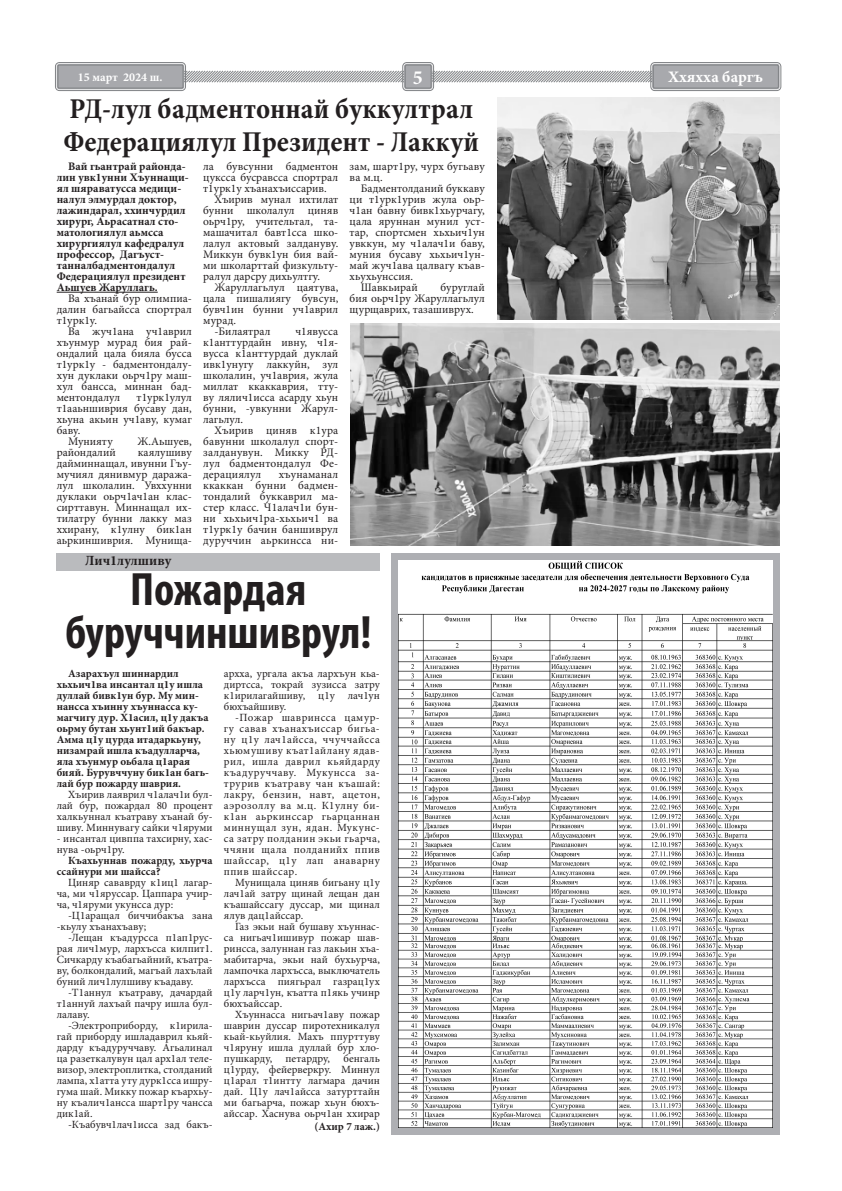
<style>
.page{position:relative;width:842px;height:1191px;background:#fff}
.page>*{position:absolute;margin:0;border:0;box-sizing:border-box;transform-origin:0 0}
.Загол_2{font:700 condensed 47px "Myriad Pro";color:#231f20}
.Загол_1{font:700 condensed 29px/33px "Minion Pro";color:#231f20}
.t1{font:700 20px "Minion Pro";color:#fff}
.t2{font:700 16px "Minion Pro";color:#fff}
.Рубрика_1{font:700 14px "Minion Pro";color:#231f20}
.t3{font:700 12px "Minion Pro";color:#fff}
.Основной_текст{font:11.5px/11px "Minion Pro";letter-spacing:.005em;color:#231f20;text-align:justify}
.Основной_текст-2{font:700 11.5px/11px "Minion Pro";color:#231f20}
.Основной_текст-3{font:11px/11px "Minion Pro";color:#231f20;text-align:justify}
.Основной_текст-4{font:700 11px/11px "Minion Pro";color:#231f20}
</style>
<div class="page">
<svg style="left:186px;top:70px;width:464px;height:13px;background:#c1c2c4"></svg>
<div style="left:652px;top:64px;width:128px;height:25px;background:#a8a9ad;border-radius:3px"></div>
<div style="left:650px;top:62px;width:131px;height:29px;border:1px solid #808285;border-radius:4px"></div>
<div style="left:653px;top:65px;width:126px;height:23px;border:1px solid #808285;border-radius:2px"></div>
<div style="left:404px;top:64px;width:28px;height:25px;background:#a8a9ad;border-radius:3px"></div>
<div style="left:402px;top:62px;width:32px;height:29px;border:1px solid #808285;border-radius:4px"></div>
<div style="left:405px;top:65px;width:26px;height:23px;border:1px solid #808285;border-radius:2px"></div>
<div style="left:57px;top:64px;width:127px;height:25px;background:#a8a9ad;border-radius:3px"></div>
<div style="left:55px;top:62px;width:131px;height:29px;border:1px solid #808285;border-radius:4px"></div>
<div style="left:58px;top:65px;width:125px;height:23px;border:1px solid #808285;border-radius:2px"></div>
<div style="left:391px;top:553px;width:389px;height:581px;background:#aeafb3"></div>
<div style="left:57px;top:553px;width:323px;height:17px;background:#babbbe"></div>
<hr style="left:57px;top:292px;width:101px;height:1px;background:#231f20">
<img style="left:398px;top:560px;width:374px;height:567px">
<img style="left:497px;top:97px;width:283px;height:222px">
<img style="left:350px;top:323px;width:430px;height:222px">
<p class="t3" style="left:78px;top:69px;width:86px">15 март 2024 ш.</p>
<h3 class="t1" style="left:413px;top:63px;width:11px">5</h3>
<h3 class="t2" style="left:668px;top:66px;width:96px">Ххяхха баргъ</h3>
<p class="Загол_1" style="left:64px;top:92px;width:417px">РД-лул бадментоннай буккултрал<br>Федерациялул Президент - Лаккуй</p>
<p class="Основной_текст-2" style="left:57px;top:161px;width:133px;text-indent:11px">Вай гьантрай районда&shy;лин увк1унни Хъуннащи&shy;ял шяраватусса медици&shy;налул элмурдал доктор, лажиндарал, ххинчурдил хирург, Аьрасатнал сто&shy;матологиялул аьмсса хирургиялул кафедралул профессор, Дагъуст&shy;танналбадментондалул<br>Федерациялул президент<br>Аьшуев Жаруллагь.</p>
<p class="Основной_текст" style="left:57px;top:293px;width:137px;text-indent:11px">Ва хъанай бур олимпиа&shy;далин багьайсса спортрал т1урк1у.</p>
<p class="Основной_текст" style="left:57px;top:326px;width:137px;text-indent:11px">Ва жуч1ана уч1аврил хъунмур мурад бия рай&shy;ондалий цала бияла бусса т1урк1у - бадментондалу&shy;хун дуклаки оьрч1ру маш&shy;хул бансса, миннан бад&shy;ментондалул</p>
<p class="Основной_текст" style="left:57px;top:392px;width:137px;text-indent:80px">т1урк1улул т1ааьншиврия бусаву дан, хьуна акьин уч1аву, кумаг баву.</p>
<p class="Основной_текст" style="left:68px;top:436px;width:46px">Мунияту</p>
<p class="Основной_текст" style="left:138px;top:436px;width:56px">Ж.Аьшуев,</p>
<p class="Основной_текст" style="left:57px;top:447px;width:61px">райондалий</p>
<p class="Основной_текст" style="left:57px;top:447px;width:137px;text-indent:81px">каялушиву дайминнащал, ивунни Гъу&shy;мучиял дянивмур даража&shy;лул школалин. Увххунни дуклаки оьрч1ач1ан клас&shy;сирттавун. Миннащал их&shy;тилатру бунни лакку маз ххирану, к1улну бик1ан аьркиншиврия. Мунища-</p>
<p class="Основной_текст" style="left:203px;top:161px;width:137px">ла бувсунни бадментон цуксса бусравсса спортрал т1урк1у хъанахъиссарив.</p>
<p class="Основной_текст" style="left:203px;top:194px;width:137px;text-indent:11px">Хъирив мунал ихтилат бунни школалул циняв оьрч1ру, учительтал, та&shy;машачитал бавт1сса шко&shy;лалул актовый залдануву.<br>Миккун бувк1ун бия вай&shy;ми школарттай физкульту&shy;ралул дарсру дихьултгу.</p>
<p class="Основной_текст" style="left:203px;top:282px;width:137px;text-indent:11px">Жаруллагьлул цаятува, цала пишалиягу бувсун, бувч1ин бунни уч1аврил мурад.</p>
<p class="Основной_текст" style="left:214px;top:326px;width:58px">-Билаятрал</p>
<p class="Основной_текст" style="left:203px;top:326px;width:137px;text-indent:92px">ч1явусса к1анттурдайн ивну, ч1я&shy;вусса к1анттурдай дуклай ивк1унугу лаккуйн, зул школалин, уч1аврия, жула миллат ккаккаврия, тту&shy;ву лялич1исса асарду хьун бунни, -увкунни Жарул&shy;лагьлул.</p>
<p class="Основной_текст" style="left:203px;top:425px;width:137px;text-indent:11px">Хъирив циняв к1ура бавунни школалул спорт&shy;залданувун. Микку РД&shy;лул бадментондалул Фе&shy;дерациялул</p>
<p class="Основной_текст" style="left:203px;top:469px;width:137px;text-indent:75px">хъунаманал ккаккан бунни бадмен&shy;тондалий буккаврил ма&shy;стер класс. Ч1алач1и бун&shy;ни хьхьич1ра-хьхьич1 ва т1урк1у бачин баншиврул дуруччин аьркинсса ни-</p>
<p class="Основной_текст" style="left:350px;top:161px;width:137px">зам, шарт1ру, чурх бугьаву ва м.ц.</p>
<p class="Основной_текст" style="left:350px;top:183px;width:137px;text-indent:11px">Бадментолданий буккаву ци т1урк1урив жула оьр&shy;ч1ан бавну бивк1хьурчагу, цала яруннан мунил уст&shy;тар, спортсмен хьхьич1ун увккун, му ч1алач1и баву, муния бусаву хьхьич1ун&shy;май жуч1ава цалвагу къав&shy;хьухьунссия.</p>
<p class="Основной_текст" style="left:361px;top:282px;width:58px">Шавкьирай</p>
<p class="Основной_текст" style="left:350px;top:282px;width:137px;text-indent:91px">буруглай бия оьрч1ру Жаруллагьлул щурщаврих, тазашиврух.</p>
<p class="Рубрика_1" style="left:85px;top:551px;width:88px">Лич1лулшиву</p>
<p class="Загол_2" style="left:130px;top:560px;width:178px">Пожардая</p>
<p class="Загол_2" style="left:65px;top:603px;width:308px">буруччиншиврул!</p>
<p class="Основной_текст-4" style="left:57px;top:668px;width:154px;text-indent:11px">Азарахъул шиннардил хьхьич1ва инсантал ц1у ишла дуллай бивк1ун бур. Му мин&shy;нансса хъинну хъуннасса ку&shy;магчигу дур. Х1асил, ц1у дакъа оьрму бутан хьунт1ий бакъар.<br>Амма ц1у цурда итадаркьуну, низамрай ишла къадулларча, яла хъунмур оьбала ц1арая бияй. Бурувччуну бик1ан багь&shy;лай бур пожарду шаврия.</p>
<p class="Основной_текст-3" style="left:57px;top:789px;width:157px;text-indent:11px">Хъирив лаяврил ч1алач1и бул&shy;лай бур, пожардал 80 процент халкьуннал къатраву хъанай бу&shy;шиву. Миннувагу сайки ч1яруми</p>
<p class="Основной_текст-3" style="left:57px;top:833px;width:157px">- инсантал цивппа тахсирну, хас&shy;нува -оьрч1ру.</p>
<p class="Основной_текст-4" style="left:57px;top:855px;width:157px;text-indent:11px">Къахьуннав пожарду, хьурча ссайнури ми шайсса?</p>
<p class="Основной_текст-3" style="left:57px;top:877px;width:157px;text-indent:11px">Циняр сававрду к1иц1 лагар&shy;ча, ми ч1яруссар. Цаппара учир&shy;ча, ч1яруми укунсса дур:</p>
<p class="Основной_текст-3" style="left:57px;top:910px;width:157px;text-indent:11px">-Ц1аращал биччибакъа зана -кьулу хъанахъаву;</p>
<p class="Основной_текст-3" style="left:57px;top:932px;width:157px;text-indent:11px">-Лещан къадурсса п1ап1рус&shy;рая лич1мур, лархъсса килпит1.<br>Сичкарду къабагьайний, къатра&shy;ву, болкондалий, магъай лахълай буний лич1лулшиву къадаву.</p>
<p class="Основной_текст-3" style="left:57px;top:987px;width:157px;text-indent:11px">-Т1аннул къатраву, дачардай т1аннуй лахъай пачру ишла бул&shy;лалаву.</p>
<p class="Основной_текст-3" style="left:57px;top:1020px;width:157px;text-indent:11px">-Электроприборду, к1ирила&shy;гай приборду ишладаврил кьяй&shy;дарду къадуруччаву. Агьалинал ца разеткалувун цал арх1ал теле&shy;визор, электроплитка, столданий лампа, х1атта уту дурк1сса ишру&shy;гума шай. Микку пожар къархьу&shy;ну къалич1ансса шарт1ру чансса дик1ай.</p>
<p class="Основной_текст-3" style="left:68px;top:1119px;width:146px">-Къабувч1лач1исса зад бакъ-</p>
<p class="Основной_текст-3" style="left:224px;top:668px;width:157px">архха, ургала акъа лархъун кьа&shy;диртсса, токрай зузисса затру к1ирилагайшиву, ц1у лач1ун бюхъайшиву.</p>
<p class="Основной_текст-3" style="left:224px;top:712px;width:157px;text-indent:11px">-Пожар шавринсса цамур&shy;гу савав хъанахъиссар бигьа&shy;ну ц1у лач1айсса, ччуччайсса хьюмушиву къат1айлану ядав&shy;рил, ишла даврил кьяйдарду къадуруччаву. Мукунсса за&shy;трурив къатраву чан къашай: лакру, бензин, навт, ацетон, аэрозоллу ва м.ц. К1улну би&shy;к1ан аьркинссар гьарцаннан миннущал зун, ядан. Мукунс&shy;са затру полданин экьи гьарча, ччяни щала полданийх ппив шайссар, ц1у лап анаварну ппив шайссар.</p>
<p class="Основной_текст-3" style="left:224px;top:877px;width:157px;text-indent:11px">Мунищала циняв бигьану ц1у лач1ай затру щинай лещан дан къашайссагу дуссар, ми щинал ялув дац1айссар.</p>
<p class="Основной_текст-3" style="left:224px;top:921px;width:157px;text-indent:11px">Газ экьи най бушаву хъуннас&shy;са нигьач1ишивур пожар шав&shy;ринсса, залуннан газ лакьин хъа&shy;мабитарча, экьи най бухьурча, лампочка лархъсса, выключатель лархъсса пиягьрал газрац1ух ц1у ларч1ун, къатта п1якь учинр бюхъайссар.</p>
<p class="Основной_текст-3" style="left:224px;top:1009px;width:157px;text-indent:11px">Хъуннасса нигьач1аву пожар шаврин дуссар пиротехникалул кьай-кьуйлия. Махъ ппурттуву ч1яруну ишла дуллай бур хло&shy;пушкарду, петардру, бенгаль ц1урду, фейерверкру. Миннул ц1арал т1интту лагмара дачин дай. Ц1у лач1айсса затурттайн ми багьарча, пожар хьун бюхъ&shy;айссар. Хаснува оьрч1ан ххирар</p>
<p class="Основной_текст-4" style="left:315px;top:1120px;width:67px">(Ахир 7 лаж.)</p>
</div>
